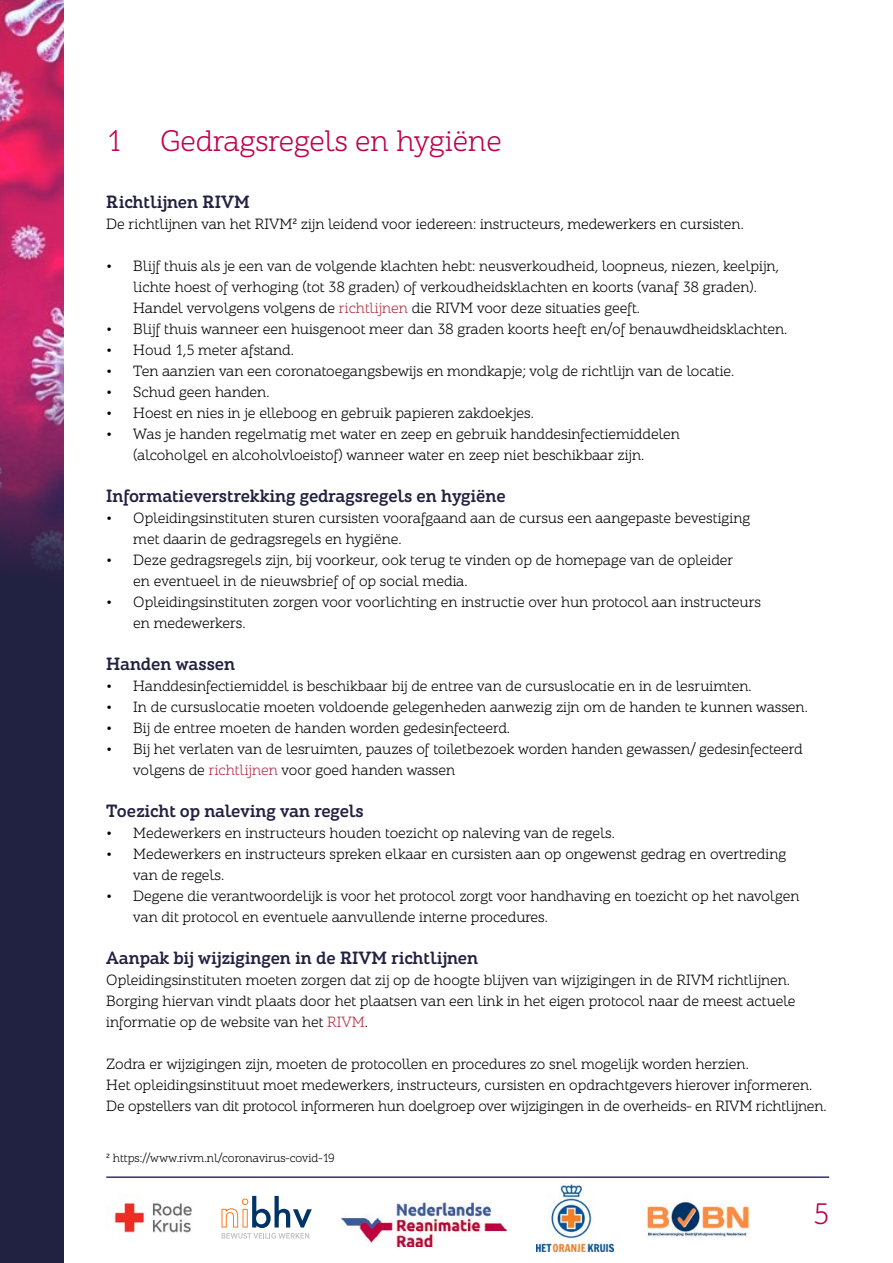
<style>
.page{position:relative;width:893px;height:1263px;background:#fff}
.page>*{position:absolute;margin:0;border:0;box-sizing:border-box;transform-origin:0 0}
.t1{font:30px "ALS Schlangeslab";color:#c00051}
.t2{font:700 18px "ALS Schlangeslab";color:#212141}
.t3{font:15px/21px "ALS Schlangeslab";color:#000}
.t4{font:12px "ALS Schlangeslab";color:#000}
.s1{color:#b22e43}
</style>
<div class="page">
<div style="left:0;top:0;width:64px;height:1263px;background:#212141"></div>
<img style="left:0;top:0;width:64px;height:570px">
<hr style="left:106px;top:1176px;width:723px;height:2px;background:#392d7a">
<svg style="left:222px;top:1196px;width:90px;height:42px"></svg>
<img style="left:646px;top:1202px;width:104px;height:36px">
<img style="left:342px;top:1202px;width:165px;height:44px">
<img style="left:536px;top:1183px;width:77px;height:68px">
<img style="left:114px;top:1194px;width:78px;height:45px">
<h1 class="t1" style="left:106px;top:123px;width:397px">1 Gedragsregels en hygiëne</h1>
<p class="t2" style="left:106px;top:191px;width:145px">Richtlijnen RIVM</p>
<p class="t3" style="left:106px;top:214px;width:639px">De richtlijnen van het RIVM² zijn leidend voor iedereen: instructeurs, medewerkers en cursisten.</p>
<p class="t3" style="left:133px;top:256px;width:647px;text-indent:-27px">• Blijf thuis als je een van de volgende klachten hebt: neusverkoudheid, loopneus, niezen, keelpijn, lichte hoest of verhoging (tot 38 graden) of verkoudheidsklachten en koorts (vanaf 38 graden).<br>Handel vervolgens volgens de <span class="s1">richtlijnen</span> die RIVM voor deze situaties geeft.</p>
<p class="t3" style="left:106px;top:319px;width:683px">• Blijf thuis wanneer een huisgenoot meer dan 38 graden koorts heeft en/of benauwdheidsklachten.</p>
<p class="t3" style="left:106px;top:340px;width:189px">• Houd 1,5 meter afstand.</p>
<p class="t3" style="left:106px;top:361px;width:630px">• Ten aanzien van een coronatoegangsbewijs en mondkapje; volg de richtlijn van de locatie.</p>
<p class="t3" style="left:106px;top:382px;width:165px">• Schud geen handen.</p>
<p class="t3" style="left:106px;top:403px;width:429px">• Hoest en nies in je elleboog en gebruik papieren zakdoekjes.</p>
<p class="t3" style="left:106px;top:424px;width:575px;text-align:center">• Was je handen regelmatig met water en zeep en gebruik handdesinfectiemiddelen (alcoholgel en alcoholvloeistof) wanneer water en zeep niet beschikbaar zijn.</p>
<p class="t2" style="left:106px;top:485px;width:401px">Informatieverstrekking gedragsregels en hygiëne</p>
<p class="t3" style="left:133px;top:508px;width:619px;text-indent:-27px">• Opleidingsinstituten sturen cursisten voorafgaand aan de cursus een aangepaste bevestiging met daarin de gedragsregels en hygiëne.</p>
<p class="t3" style="left:133px;top:550px;width:601px;text-indent:-27px">• Deze gedragsregels zijn, bij voorkeur, ook terug te vinden op de homepage van de opleider en eventueel in de nieuwsbrief of op social media.</p>
<p class="t3" style="left:133px;top:592px;width:629px;text-indent:-27px">• Opleidingsinstituten zorgen voor voorlichting en instructie over hun protocol aan instructeurs en medewerkers.</p>
<p class="t2" style="left:106px;top:653px;width:130px">Handen wassen</p>
<p class="t3" style="left:106px;top:676px;width:647px">• Handdesinfectiemiddel is beschikbaar bij de entree van de cursuslocatie en in de lesruimten.</p>
<p class="t3" style="left:106px;top:697px;width:703px">• In de cursuslocatie moeten voldoende gelegenheden aanwezig zijn om de handen te kunnen wassen.</p>
<p class="t3" style="left:106px;top:718px;width:405px">• Bij de entree moeten de handen worden gedesinfecteerd.</p>
<p class="t3" style="left:133px;top:739px;width:671px;text-indent:-27px">• Bij het verlaten van de lesruimten, pauzes of toiletbezoek worden handen gewassen/ gedesinfecteerd volgens de <span class="s1">richtlijnen</span> voor goed handen wassen</p>
<p class="t2" style="left:106px;top:800px;width:259px">Toezicht op naleving van regels</p>
<p class="t3" style="left:106px;top:823px;width:510px">• Medewerkers en instructeurs houden toezicht op naleving van de regels.</p>
<p class="t3" style="left:133px;top:844px;width:655px;text-indent:-27px">• Medewerkers en instructeurs spreken elkaar en cursisten aan op ongewenst gedrag en overtreding van de regels.</p>
<p class="t3" style="left:133px;top:886px;width:668px;text-indent:-27px">• Degene die verantwoordelijk is voor het protocol zorgt voor handhaving en toezicht op het navolgen van dit protocol en eventuele aanvullende interne procedures.</p>
<p class="t2" style="left:106px;top:947px;width:373px">Aanpak bij wijzigingen in de RIVM richtlijnen</p>
<p class="t3" style="left:106px;top:970px;width:691px">Opleidingsinstituten moeten zorgen dat zij op de hoogte blijven van wijzigingen in de RIVM richtlijnen.<br>Borging hiervan vindt plaats door het plaatsen van een link in het eigen protocol naar de meest actuele informatie op de website van het <span class="s1">RIVM</span>.</p>
<p class="t3" style="left:106px;top:1054px;width:722px">Zodra er wijzigingen zijn, moeten de protocollen en procedures zo snel mogelijk worden herzien.<br>Het opleidingsinstituut moet medewerkers, instructeurs, cursisten en opdrachtgevers hierover informeren.<br>De opstellers van dit protocol informeren hun doelgroep over wijzigingen in de overheids- en RIVM richtlijnen.</p>
<p class="t4" style="left:106px;top:1151px;width:230px">² https://www.rivm.nl/coronavirus-covid-19</p>
<h1 class="t1" style="left:812px;top:1196px;width:18px">5</h1>
</div>
